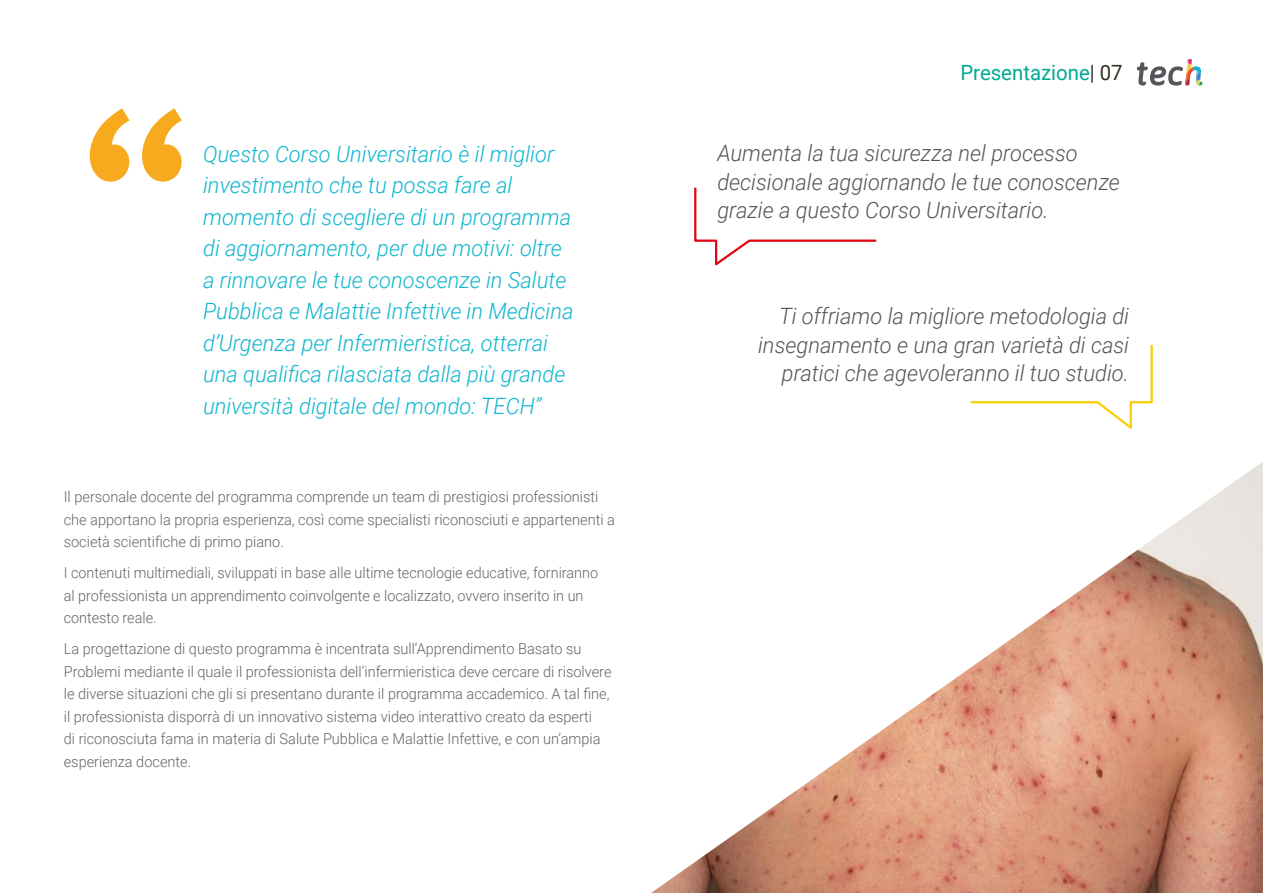
<style>
.page{position:relative;width:1263px;height:893px;background:#fff}
.page>*{position:absolute;margin:0;border:0;box-sizing:border-box;transform-origin:0 0}
.t1{font:italic 300 22.5px/31.5px "Roboto";color:#0fb6cf}
.t2{font:italic 300 22.5px/28.5px "Roboto";color:#52555b;text-align:right}
.t3{font:21px "Roboto";color:#00a996}
.t4{font:300 15px/22.5px "Roboto";color:#61646a}
.t5{font:300 15px/22.5px "Roboto";color:#61646a;scale:.96 1}
.s1{color:#312e20}
</style>
<div class="page">
<svg style="left:90px;top:108px;width:92px;height:74px"></svg>
<svg style="left:970px;top:345px;width:183px;height:84px"></svg>
<svg style="left:694px;top:187px;width:183px;height:79px"></svg>
<img style="left:651px;top:462px;width:612px;height:431px">
<svg style="left:1137px;top:59px;width:65px;height:27px"></svg>
<p class="t1" style="left:203px;top:137px;width:372px">Questo Corso Universitario è il miglior investimento che tu possa fare al momento di scegliere di un programma di aggiornamento, per due motivi: oltre a rinnovare le tue conoscenze in Salute Pubblica e Malattie Infettive in Medicina d’Urgenza per Infermieristica, otterrai una qualifica rilasciata dalla più grande università digitale del mondo: TECH”</p>
<p class="t4" style="left:64px;top:485px;width:553px">Il personale docente del programma comprende un team di prestigiosi professionisti che apportano la propria esperienza, così come specialisti riconosciuti e appartenenti a società scientifiche di primo piano.</p>
<p class="t5" style="left:64px;top:561px;width:558px">I contenuti multimediali, sviluppati in base alle ultime tecnologie educative, forniranno al professionista un apprendimento coinvolgente e localizzato, ovvero inserito in un contesto reale.</p>
<p class="t4" style="left:64px;top:637px;width:549px">La progettazione di questo programma è incentrata sull’Apprendimento Basato su Problemi mediante il quale il professionista dell’infermieristica deve cercare di risolvere le diverse situazioni che gli si presentano durante il programma accademico. A tal fine, il professionista disporrà di un innovativo sistema video interattivo creato da esperti<br>di riconosciuta fama in materia di Salute Pubblica e Malattie Infettive, e con un’ampia esperienza docente.</p>
<h2 class="t3" style="left:960px;top:57px;width:164px">Presentazione<span class="s1">| 07</span></h2>
<h1 class="t2" style="left:717px;top:138px;width:404px;text-align:left">Aumenta la tua sicurezza nel processo decisionale aggiornando le tue conoscenze grazie a questo Corso Universitario.</h1>
<h1 class="t2" style="left:758px;top:301px;width:372px">Ti offriamo la migliore metodologia di insegnamento e una gran varietà di casi pratici che agevoleranno il tuo studio.</h1>
</div>
